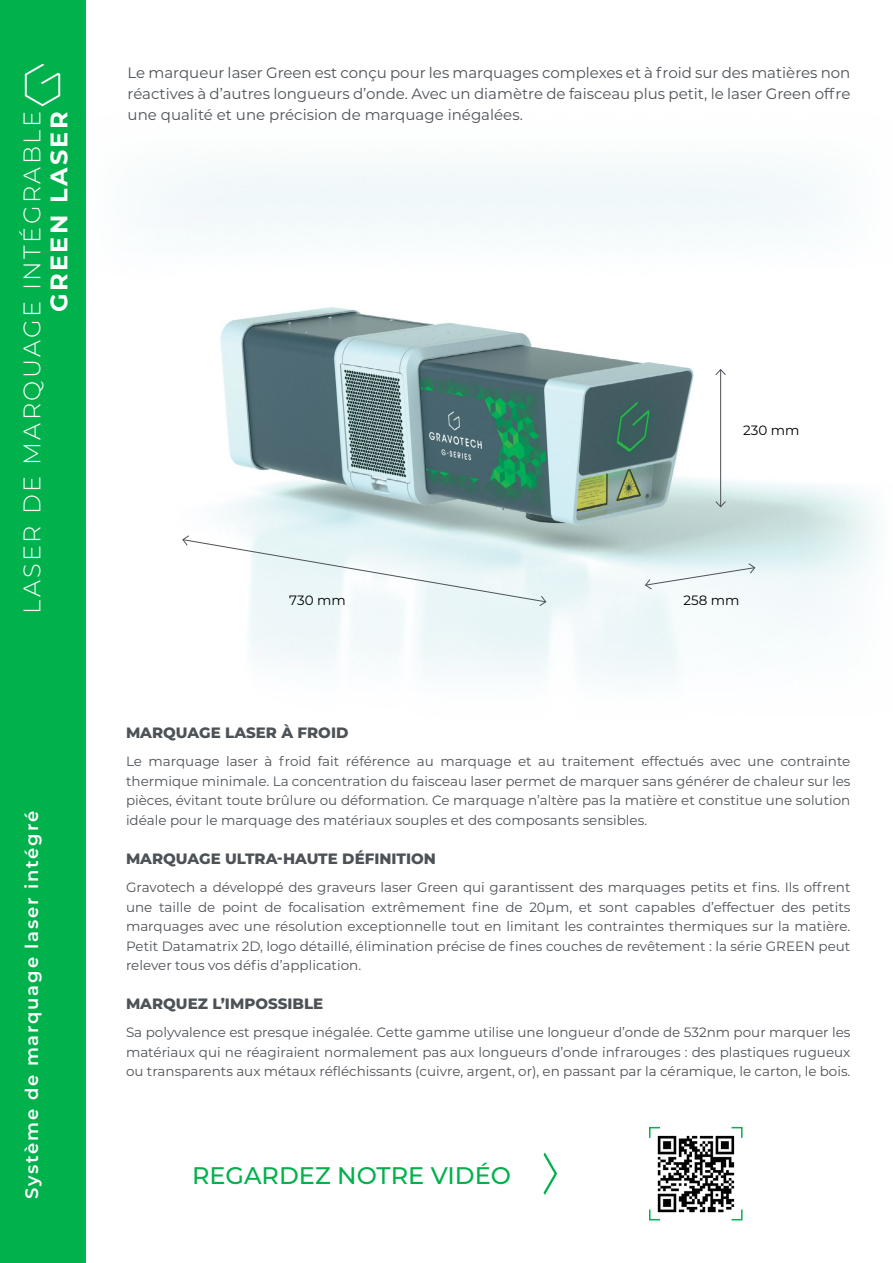
<style>
.page{position:relative;width:893px;height:1263px;background:#fff}
.page>*{position:absolute;margin:0;border:0;box-sizing:border-box;transform-origin:0 0}
.t1{font:300 24px "Montserrat";letter-spacing:.1em;color:#fff}
.t2{font:500 24px "Montserrat";color:#00b14c}
.t3{font:700 24px "Montserrat";letter-spacing:.1em;color:#fff}
.t4{font:600 18px "Montserrat";letter-spacing:.1em;color:#fff}
.t5{font:15px/21px "Montserrat";color:#4d5257;text-align:justify}
.t6{font:800 15px "Montserrat";color:#4d5257}
.t7{font:13.5px/19.5px "Montserrat";color:#4d5257;text-align:justify}
.t8{font:13.5px "Montserrat";color:#000}
</style>
<div class="page">
<div style="left:0;top:0;width:85px;height:1263px;background:#00b14c"></div>
<svg style="left:25px;top:64px;width:35px;height:42px"></svg>
<img style="left:85px;top:115px;width:791px;height:604px">
<svg style="left:544px;top:1152px;width:13px;height:43px"></svg>
<svg style="left:649px;top:1126px;width:11px;height:12px"></svg>
<svg style="left:649px;top:1209px;width:11px;height:12px"></svg>
<svg style="left:731px;top:1126px;width:12px;height:12px"></svg>
<svg style="left:731px;top:1209px;width:12px;height:12px"></svg>
<img style="left:655px;top:1133px;width:82px;height:81px">
<svg style="left:644px;top:563px;width:112px;height:27px"></svg>
<svg style="left:182px;top:535px;width:365px;height:72px"></svg>
<hr style="left:720px;top:370px;width:1px;height:137px;background:#4d5257">
<svg style="left:715px;top:368px;width:11px;height:8px"></svg>
<svg style="left:715px;top:500px;width:11px;height:8px"></svg>
<h1 class="t1" style="left:16px;top:614px;width:504px;rotate:-90deg">LASER DE MARQUAGE INTÉGRABLE</h1>
<h1 class="t3" style="left:42px;top:312px;width:202px;rotate:-90deg">GREEN LASER</h1>
<h2 class="t4" style="left:19px;top:1199px;width:390px;rotate:-90deg">Système de marquage laser intégré</h2>
<p class="t5" style="left:128px;top:62px;width:724px">Le marqueur laser Green est conçu pour les marquages complexes et à froid sur des matières non réactives à d’autres longueurs d’onde. Avec un diamètre de faisceau plus petit, le laser Green offre une qualité et une précision de marquage inégalées.</p>
<p class="t8" style="left:743px;top:421px;width:58px">230 mm</p>
<p class="t8" style="left:289px;top:590px;width:58px">730 mm</p>
<p class="t8" style="left:683px;top:590px;width:58px">258 mm</p>
<p class="t6" style="left:126px;top:722px;width:224px">MARQUAGE LASER À FROID</p>
<p class="t7" style="left:126px;top:751px;width:726px">Le marquage laser à froid fait référence au marquage et au traitement effectués avec une contrainte thermique minimale. La concentration du faisceau laser permet de marquer sans générer de chaleur sur les pièces, évitant toute brûlure ou déformation. Ce marquage n’altère pas la matière et constitue une solution idéale pour le marquage des matériaux souples et des composants sensibles.</p>
<p class="t6" style="left:126px;top:848px;width:312px">MARQUAGE ULTRA-HAUTE DÉFINITION</p>
<p class="t7" style="left:126px;top:877px;width:726px">Gravotech a développé des graveurs laser Green qui garantissent des marquages petits et fins. Ils offrent une taille de point de focalisation extrêmement fine de 20μm, et sont capables d’effectuer des petits marquages avec une résolution exceptionnelle tout en limitant les contraintes thermiques sur la matière.<br>Petit Datamatrix 2D, logo détaillé, élimination précise de fines couches de revêtement : la série GREEN peut relever tous vos défis d’application.</p>
<p class="t6" style="left:126px;top:993px;width:199px">MARQUEZ L’IMPOSSIBLE</p>
<p class="t7" style="left:126px;top:1022px;width:726px">Sa polyvalence est presque inégalée. Cette gamme utilise une longueur d’onde de 532nm pour marquer les matériaux qui ne réagiraient normalement pas aux longueurs d’onde infrarouges : des plastiques rugueux ou transparents aux métaux réfléchissants (cuivre, argent, or), en passant par la céramique, le carton, le bois.</p>
<h1 class="t2" style="left:192px;top:1159px;width:320px">REGARDEZ NOTRE VIDÉO</h1>
</div>
